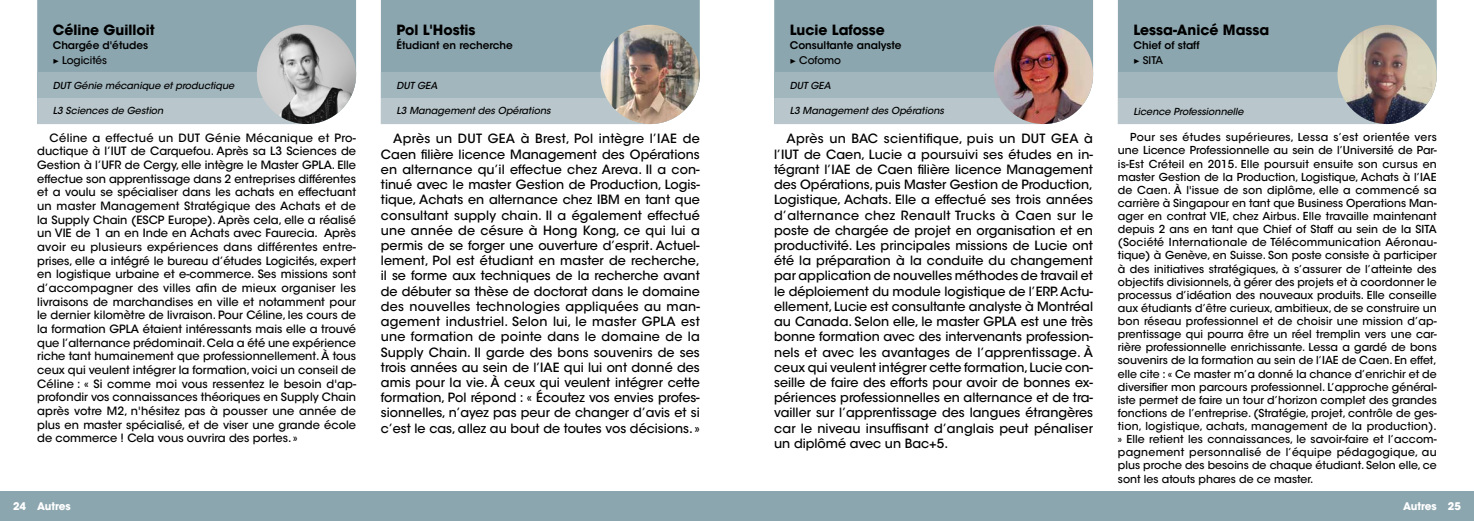
<style>
.page{position:relative;width:1474px;height:521px;background:#fff}
.page>*{position:absolute;margin:0;border:0;box-sizing:border-box;transform-origin:0 0}
.t1{font:700 14px "ITC Avant Garde Std";color:#000}
.t2{font:500 12.69px/15.2px "ITC Avant Garde Std";color:#000;text-align:justify}
.t3{font:500 11.38px/13.7px "ITC Avant Garde Std";color:#000;text-align:justify}
.t4{font:500 10.94px/13.1px "ITC Avant Garde Std";color:#000;text-align:justify}
.t5{font:600 10.5px/15px "ITC Avant Garde Std";color:#000}
.t6{font:700 10.5px "ITC Avant Garde Std";color:#fff}
.t7{font:italic 500 9.62px "ITC Avant Garde Std";color:#000}
.s1{font-family:"Minion Pro";font-weight:500}
.s2{font-weight:500}
</style>
<div class="page">
<div style="left:774px;top:0;width:319px;height:72px;background:#8ca6af"></div>
<div style="left:1117px;top:0;width:319px;height:72px;background:#8ca6af"></div>
<svg style="left:774px;top:72px;width:319px;height:52px;background:#b1c1c7"></svg>
<svg style="left:1117px;top:72px;width:319px;height:52px;background:#b1c1c6"></svg>
<img style="left:993px;top:25px;width:100px;height:99px;border-radius:50px">
<img style="left:1337px;top:25px;width:99px;height:99px;border-radius:50px">
<div style="left:37px;top:0;width:319px;height:72px;background:#8ca6af"></div>
<div style="left:381px;top:0;width:318px;height:72px;background:#8ca6af"></div>
<svg style="left:37px;top:72px;width:319px;height:52px;background:#b1c1c7"></svg>
<svg style="left:381px;top:72px;width:318px;height:52px;background:#b1c1c6"></svg>
<img style="left:257px;top:25px;width:99px;height:99px;border-radius:50px">
<img style="left:600px;top:25px;width:99px;height:99px;border-radius:50px">
<div style="left:0;top:491px;width:737px;height:30px;background:#8ca6af"></div>
<div style="left:737px;top:491px;width:736px;height:30px;background:#8ca6af"></div>
<p class="t1" style="left:53px;top:21px;width:103px">Céline Guilloit</p>
<p class="t5" style="left:53px;top:38px;width:97px">Chargée d'études <span class="s1">▶</span> <span class="s2">Logicités</span></p>
<p class="t7" style="left:53px;top:80px;width:183px">DUT Génie mécanique et productique</p>
<p class="t7" style="left:53px;top:105px;width:112px">L3 Sciences de Gestion</p>
<p class="t3" style="left:37px;top:131px;width:320px;text-indent:12px">Céline a effectué un DUT Génie Mécanique et Pro&shy;ductique à l’IUT de Carquefou. Après sa L3 Sciences de Gestion à l’UFR de Cergy, elle intègre le Master GPLA. Elle effectue son apprentissage dans 2 entreprises différentes et a voulu se spécialiser dans les achats en effectuant un master Management Stratégique des Achats et de la Supply Chain (ESCP Europe). Après cela, elle a réalisé un VIE de 1 an en Inde en Achats avec Faurecia. Après avoir eu plusieurs expériences dans différentes entre&shy;prises, elle a intégré le bureau d’études Logicités, expert en logistique urbaine et e-commerce. Ses missions sont d’accompagner des villes afin de mieux organiser les livraisons de marchandises en ville et notamment pour le dernier kilomètre de livraison. Pour Céline, les cours de la formation GPLA étaient intéressants mais elle a trouvé que l’alternance prédominait. Cela a été une expérience riche tant humainement que professionnellement. À tous ceux qui veulent intégrer la formation, voici un conseil de Céline : « Si comme moi vous ressentez le besoin d'ap&shy;profondir vos connaissances théoriques en Supply Chain après votre M2, n'hésitez pas à pousser une année de plus en master spécialisé, et de viser une grande école de commerce ! Cela vous ouvrira des portes. »</p>
<p class="t1" style="left:396px;top:21px;width:81px">Pol L'Hostis</p>
<p class="t5" style="left:396px;top:38px;width:118px">Étudiant en recherche</p>
<p class="t7" style="left:396px;top:80px;width:43px">DUT GEA</p>
<p class="t7" style="left:396px;top:105px;width:156px">L3 Management des Opérations</p>
<p class="t2" style="left:381px;top:131px;width:320px;text-indent:12px">Après un DUT GEA à Brest, Pol intègre l’IAE de Caen filière licence Management des Opérations en alternance qu’il effectue chez Areva. Il a con&shy;tinué avec le master Gestion de Production, Logis&shy;tique, Achats en alternance chez IBM en tant que consultant supply chain. Il a également effectué une année de césure à Hong Kong, ce qui lui a permis de se forger une ouverture d’esprit. Actuel&shy;lement, Pol est étudiant en master de recherche, il se forme aux techniques de la recherche avant de débuter sa thèse de doctorat dans le domaine des nouvelles technologies appliquées au man&shy;agement industriel. Selon lui, le master GPLA est une formation de pointe dans le domaine de la Supply Chain. Il garde des bons souvenirs de ses trois années au sein de l’IAE qui lui ont donné des amis pour la vie. À ceux qui veulent intégrer cette formation, Pol répond : « Écoutez vos envies profes&shy;sionnelles, n’ayez pas peur de changer d’avis et si c’est le cas, allez au bout de toutes vos décisions. »</p>
<p class="t1" style="left:789px;top:21px;width:97px">Lucie Lafosse</p>
<p class="t5" style="left:789px;top:38px;width:113px">Consultante analyste <span class="s1">▶</span> <span class="s2">Cofomo</span></p>
<p class="t7" style="left:789px;top:80px;width:43px">DUT GEA</p>
<p class="t7" style="left:789px;top:105px;width:156px">L3 Management des Opérations</p>
<p class="t2" style="left:774px;top:131px;width:320px;text-indent:12px">Après un BAC scientifique, puis un DUT GEA à l’IUT de Caen, Lucie a poursuivi ses études en in&shy;tégrant l’IAE de Caen filière licence Management des Opérations,puis Master Gestion de Production, Logistique, Achats. Elle a effectué ses trois années d’alternance chez Renault Trucks à Caen sur le poste de chargée de projet en organisation et en productivité. Les principales missions de Lucie ont été la préparation à la conduite du changement par application de nouvelles méthodes de travail et le déploiement du module logistique de l’ERP. Actu&shy;ellement, Lucie est consultante analyste à Montréal au Canada. Selon elle, le master GPLA est une très bonne formation avec des intervenants profession&shy;nels et avec les avantages de l’apprentissage. À ceux qui veulent intégrer cette formation, Lucie con&shy;seille de faire des efforts pour avoir de bonnes ex&shy;périences professionnelles en alternance et de tra&shy;vailler sur l’apprentissage des langues étrangères car le niveau insuffisant d’anglais peut pénaliser un diplômé avec un Bac+5.</p>
<p class="t1" style="left:1133px;top:21px;width:137px">Lessa-Anicé Massa</p>
<p class="t5" style="left:1133px;top:38px;width:68px">Chief of staff <span class="s1">▶</span> <span class="s2">SITA</span></p>
<p class="t7" style="left:1133px;top:105px;width:112px">Licence Professionnelle</p>
<p class="t4" style="left:1117px;top:131px;width:320px;text-indent:12px">Pour ses études supérieures, Lessa s’est orientée vers une Licence Professionnelle au sein de l’Université de Par&shy;is-Est Créteil en 2015. Elle poursuit ensuite son cursus en master Gestion de la Production, Logistique, Achats à l’IAE de Caen. À l'issue de son diplôme, elle a commencé sa carrière à Singapour en tant que Business Operations Man&shy;ager en contrat VIE, chez Airbus. Elle travaille maintenant depuis 2 ans en tant que Chief of Staff au sein de la SITA (Société Internationale de Télécommunication Aéronau&shy;tique) à Genève, en Suisse. Son poste consiste à participer à des initiatives stratégiques, à s’assurer de l’atteinte des objectifs divisionnels, à gérer des projets et à coordonner le processus d’idéation des nouveaux produits. Elle conseille aux étudiants d’être curieux, ambitieux, de se construire un bon réseau professionnel et de choisir une mission d’ap&shy;prentissage qui pourra être un réel tremplin vers une car&shy;rière professionnelle enrichissante. Lessa a gardé de bons souvenirs de la formation au sein de l’IAE de Caen. En effet, elle cite : « Ce master m’a donné la chance d’enrichir et de diversifier mon parcours professionnel. L’approche général&shy;iste permet de faire un tour d’horizon complet des grandes fonctions de l’entreprise. (Stratégie, projet, contrôle de ges&shy;tion, logistique, achats, management de la production). » Elle retient les connaissances, le savoir-faire et l’accom&shy;pagnement personnalisé de l’équipe pédagogique, au plus proche des besoins de chaque étudiant. Selon elle, ce sont les atouts phares de ce master.</p>
<p class="t6" style="left:13px;top:499px;width:59px">24 Autres</p>
<p class="t6" style="left:1403px;top:499px;width:59px">Autres 25</p>
</div>
